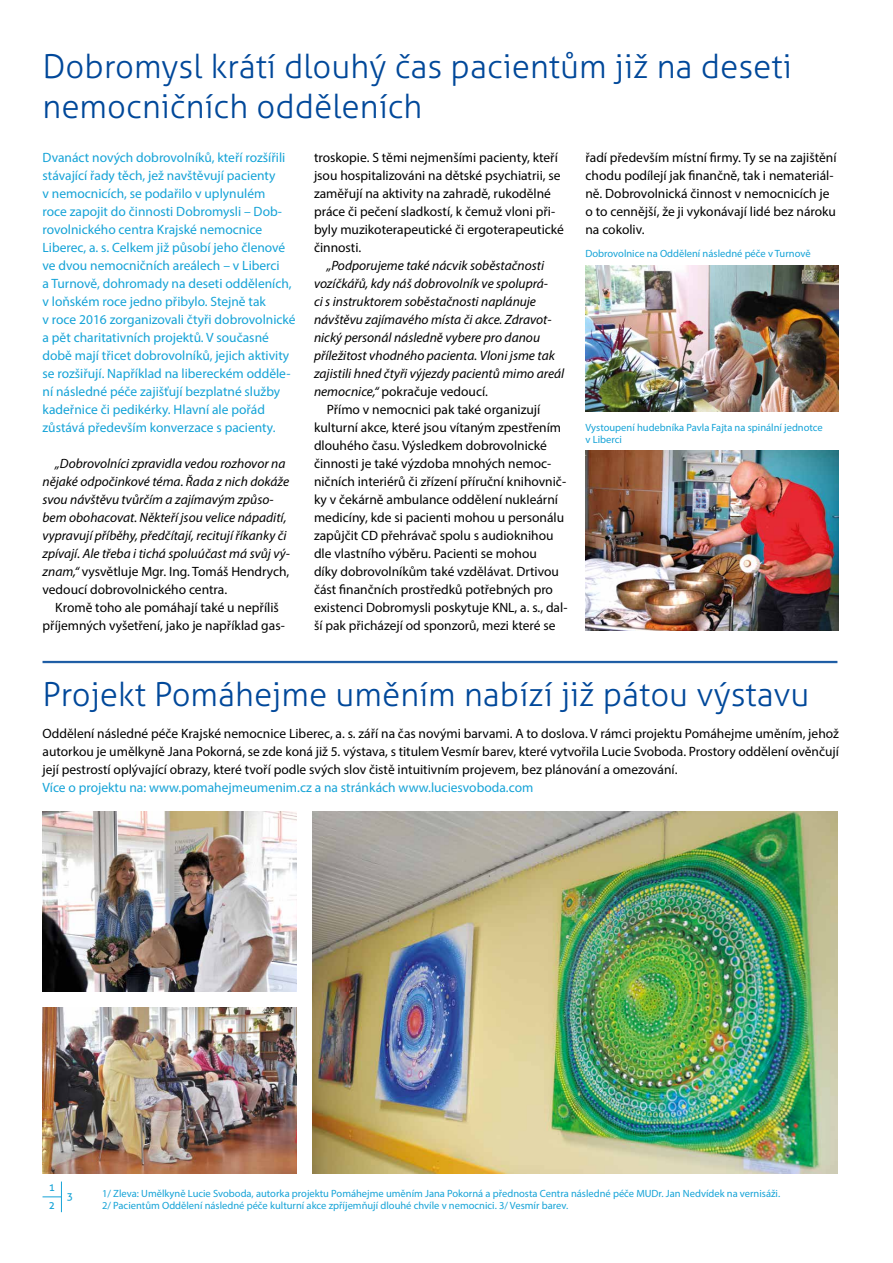
<style>
.page{position:relative;width:893px;height:1263px;background:#fff}
.page>*{position:absolute;margin:0;border:0;box-sizing:border-box;transform-origin:0 0}
.t1{font:300 33px/39.6px "Aller";color:#00489a}
.t2{font:13.5px/18px "Myriad Pro";color:#000}
.t3{font:13.5px/18px "Myriad Pro";color:#15a3d7}
.t4{font:italic 13.5px/18px "Myriad Pro";color:#000}
.t5{font:10.5px/12.6px "Myriad Pro";color:#15a3d7}
.t6{font:10.5px/18.1px "Aller";color:#15a3d7}
.s1{font-style:normal}
.s2{font-style:italic}
</style>
<div class="page">
<img style="left:585px;top:266px;width:254px;height:146px">
<img style="left:312px;top:812px;width:525px;height:362px">
<img style="left:585px;top:450px;width:254px;height:180px">
<img style="left:43px;top:812px;width:253px;height:180px">
<img style="left:43px;top:1008px;width:253px;height:166px">
<hr style="left:43px;top:661px;width:794px;height:1px;background:#00489a">
<hr style="left:43px;top:662px;width:794px;height:1px;background:#00489a">
<hr style="left:61px;top:1181px;width:1px;height:31px;background:#15a3d7">
<svg style="left:43px;top:1196px;width:18px;height:1px"></svg>
<h1 class="t1" style="left:43px;top:47px;width:751px">Dobromysl krátí dlouhý čas pacientům již na deseti nemocničních odděleních</h1>
<p class="t3" style="left:43px;top:148px;width:255px">Dvanáct nových dobrovolníků, kteří rozšířili stávající řady těch, jež navštěvují pacienty<br>v nemocnicích, se podařilo v uplynulém<br>roce zapojit do činnosti Dobromysli – Dob&shy;rovolnického centra Krajské nemocnice Liberec, a. s. Celkem již působí jeho členové ve dvou nemocničních areálech – v Liberci<br>a Turnově, dohromady na deseti odděleních, v loňském roce jedno přibylo. Stejně tak<br>v roce 2016 zorganizovali čtyři dobrovolnické a pět charitativních projektů. V současné době mají třicet dobrovolníků, jejich aktivity se rozšiřují. Například na libereckém odděle&shy;ní následné péče zajišťují bezplatné služby kadeřnice či pedikérky. Hlavní ale pořád zůstává především konverzace s pacienty.</p>
<p class="t4" style="left:43px;top:454px;width:249px;text-indent:13px">„Dobrovolníci zpravidla vedou rozhovor na nějaké odpočinkové téma. Řada z nich dokáže svou návštěvu tvůrčím a zajímavým způso&shy;bem obohacovat. Někteří jsou velice nápadití, vypravují příběhy, předčítají, recitují říkanky či zpívají. Ale třeba i tichá spoluúčast má svůj vý&shy;znam,“ <span class="s1">vysvětluje Mgr. Ing. Tomáš Hendrych, vedoucí dobrovolnického centra.</span></p>
<p class="t2" style="left:43px;top:598px;width:244px;text-align:center">Kromě toho ale pomáhají také u nepříliš příjemných vyšetření, jako je například gas-</p>
<p class="t2" style="left:314px;top:148px;width:252px">troskopie. S těmi nejmenšími pacienty, kteří jsou hospitalizováni na dětské psychiatrii, se zaměřují na aktivity na zahradě, rukodělné práce či pečení sladkostí, k čemuž vloni při&shy;byly muzikoterapeutické či ergoterapeutické činnosti.</p>
<p class="t4" style="left:327px;top:256px;width:219px">„Podporujeme také nácvik soběstačnosti</p>
<p class="t4" style="left:314px;top:274px;width:236px">vozíčkářů, kdy náš dobrovolník ve spoluprá-</p>
<p class="t4" style="left:314px;top:292px;width:224px">ci s instruktorem soběstačnosti naplánuje</p>
<p class="t4" style="left:314px;top:310px;width:239px">návštěvu zajímavého místa či akce. Zdravot-</p>
<p class="t4" style="left:314px;top:328px;width:228px">nický personál následně vybere pro danou</p>
<p class="t4" style="left:314px;top:346px;width:242px">příležitost vhodného pacienta. Vloni jsme tak</p>
<p class="t4" style="left:314px;top:364px;width:252px">zajistili hned čtyři výjezdy pacientů mimo areál</p>
<p class="t2" style="left:314px;top:382px;width:176px"><span class="s2">nemocnice,“</span> pokračuje vedoucí.</p>
<p class="t2" style="left:327px;top:400px;width:215px">Přímo v nemocnici pak také organizují</p>
<p class="t2" style="left:314px;top:418px;width:249px">kulturní akce, které jsou vítaným zpestřením</p>
<p class="t2" style="left:314px;top:436px;width:235px">dlouhého času. Výsledkem dobrovolnické</p>
<p class="t2" style="left:314px;top:454px;width:239px">činnosti je také výzdoba mnohých nemoc-</p>
<p class="t2" style="left:314px;top:472px;width:254px">ničních interiérů či zřízení příruční knihovnič-</p>
<p class="t2" style="left:314px;top:490px;width:246px">ky v čekárně ambulance oddělení nukleární</p>
<p class="t2" style="left:314px;top:508px;width:252px">medicíny, kde si pacienti mohou u personálu</p>
<p class="t2" style="left:314px;top:526px;width:241px">zapůjčit CD přehrávač spolu s audioknihou</p>
<p class="t2" style="left:314px;top:544px;width:224px">dle vlastního výběru. Pacienti se mohou</p>
<p class="t2" style="left:314px;top:562px;width:246px">díky dobrovolníkům také vzdělávat. Drtivou</p>
<p class="t2" style="left:314px;top:580px;width:241px">část finančních prostředků potřebných pro</p>
<p class="t2" style="left:314px;top:598px;width:255px">existenci Dobromysli poskytuje KNL, a. s., dal-</p>
<p class="t2" style="left:314px;top:616px;width:243px">ší pak přicházejí od sponzorů, mezi které se</p>
<p class="t2" style="left:585px;top:148px;width:253px">řadí především místní firmy. Ty se na zajištění chodu podílejí jak finančně, tak i nemateriál&shy;ně. Dobrovolnická činnost v nemocnicích je o to cennější, že ji vykonávají lidé bez nároku na cokoliv.</p>
<p class="t5" style="left:585px;top:247px;width:227px">Dobrovolnice na Oddělení následné péče v Turnově</p>
<p class="t5" style="left:585px;top:421px;width:239px">Vystoupení hudebníka Pavla Fajta na spinální jednotce v Liberci</p>
<h1 class="t1" style="left:43px;top:675px;width:768px">Projekt Pomáhejme uměním nabízí již pátou výstavu</h1>
<p class="t2" style="left:43px;top:724px;width:798px;text-align:justify">Oddělení následné péče Krajské nemocnice Liberec, a. s. září na čas novými barvami. A to doslova. V rámci projektu Pomáhejme uměním, jehož autorkou je umělkyně Jana Pokorná, se zde koná již 5. výstava, s titulem Vesmír barev, které vytvořila Lucie Svoboda. Prostory oddělení ověnčují její pestrostí oplývající obrazy, které tvoří podle svých slov čistě intuitivním projevem, bez plánování a omezování.</p>
<p class="t3" style="left:43px;top:778px;width:492px">Více o projektu na: www.pomahejmeumenim.cz a na stránkách www.luciesvoboda.com</p>
<p class="t6" style="left:49px;top:1178px;width:8px">1<br>2</p>
<p class="t6" style="left:67px;top:1187px;width:8px">3</p>
<p class="t5" style="left:102px;top:1187px;width:680px">1/ Zleva: Umělkyně Lucie Svoboda, autorka projektu Pomáhejme uměním Jana Pokorná a přednosta Centra následné péče MUDr. Jan Nedvídek na vernisáži.<br>2/ Pacientům Oddělení následné péče kulturní akce zpříjemňují dlouhé chvíle v nemocnici. 3/ Vesmír barev.</p>
</div>
